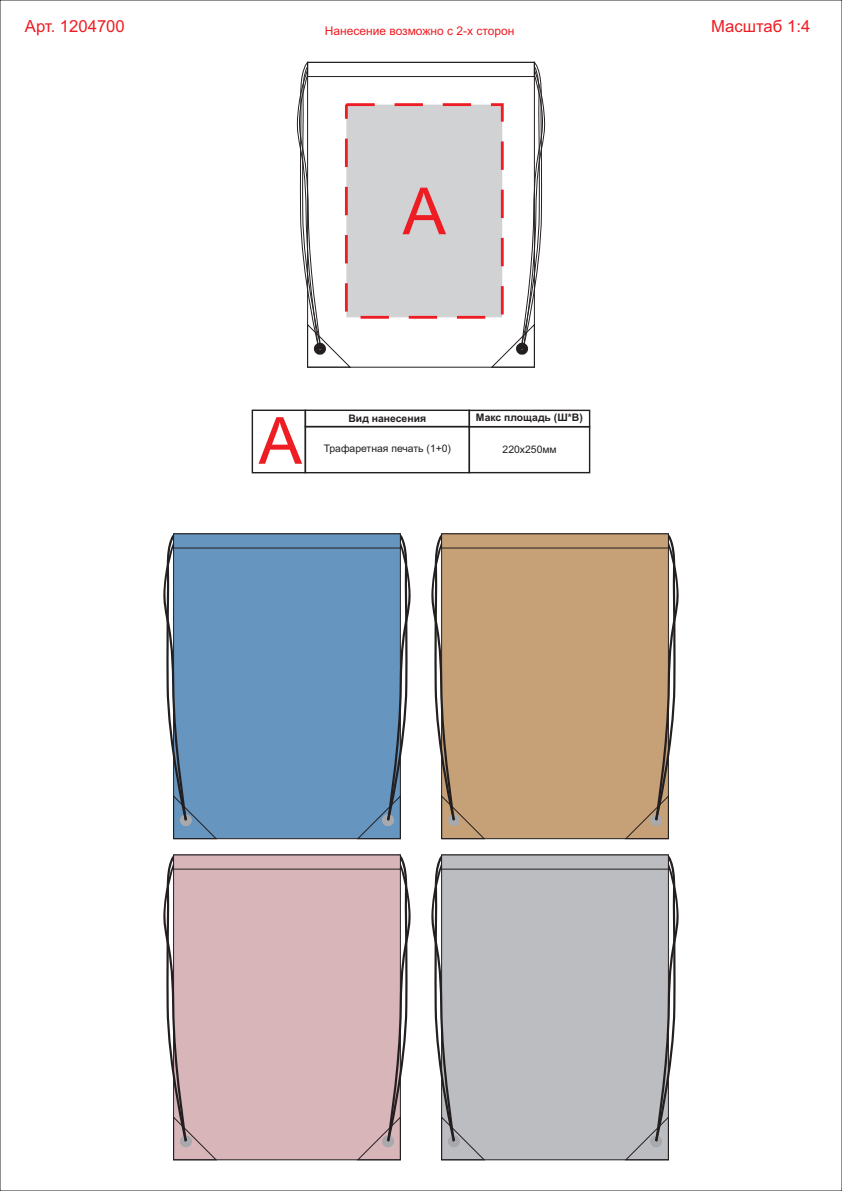
<style>
.page{position:relative;width:842px;height:1191px;background:#fff}
.page>*{position:absolute;margin:0;border:0;box-sizing:border-box;transform-origin:0 0}
.t1{font:65px "Arial";color:#ee1d23}
.t2{font:16.7px "Arial";color:#ee1d23}
.t3{font:12px "Arial";color:#ee1d23}
.t4{font:10.4px "Arial";color:#231f20}
.t5{font:700 10.4px "Arial";color:#231f20}
</style>
<div class="page">
<div style="left:305px;top:409px;width:165px;height:18px;border:1px solid #231f20"></div>
<div style="left:469px;top:410px;width:121px;height:17px;border:1px solid #231f20"></div>
<div style="left:252px;top:409px;width:54px;height:64px;border:1px solid #231f20"></div>
<div style="left:305px;top:426px;width:165px;height:47px;border:1px solid #231f20"></div>
<div style="left:469px;top:426px;width:121px;height:47px;border:1px solid #231f20"></div>
<svg style="left:297px;top:62px;width:248px;height:305px"></svg>
<svg style="left:163px;top:533px;width:248px;height:306px;background:#6c96bc"></svg>
<svg style="left:431px;top:533px;width:248px;height:306px;background:#c1a07b"></svg>
<svg style="left:163px;top:854px;width:248px;height:306px;background:#d1b2b6"></svg>
<svg style="left:431px;top:854px;width:248px;height:306px;background:#b9b9bc"></svg>
<h2 class="t2" style="left:25px;top:20px;width:101px">Арт. 1204700</h2>
<h2 class="t2" style="left:711px;top:20px;width:101px">Масштаб 1:4</h2>
<p class="t3" style="left:325px;top:27px;width:191px">Нанесение возможно с 2-х сторон</p>
<h1 class="t1" style="left:403px;top:187px;width:45px">A</h1>
<h1 class="t1" style="left:259px;top:416px;width:45px">A</h1>
<p class="t5" style="left:348px;top:414px;width:79px">Вид нанесения</p>
<p class="t5" style="left:476px;top:414px;width:108px">Макс площадь (Ш*В)</p>
<p class="t4" style="left:324px;top:444px;width:129px">Трафаретная печать (1+0)</p>
<p class="t4" style="left:503px;top:445px;width:56px">220x250мм</p>
</div>
